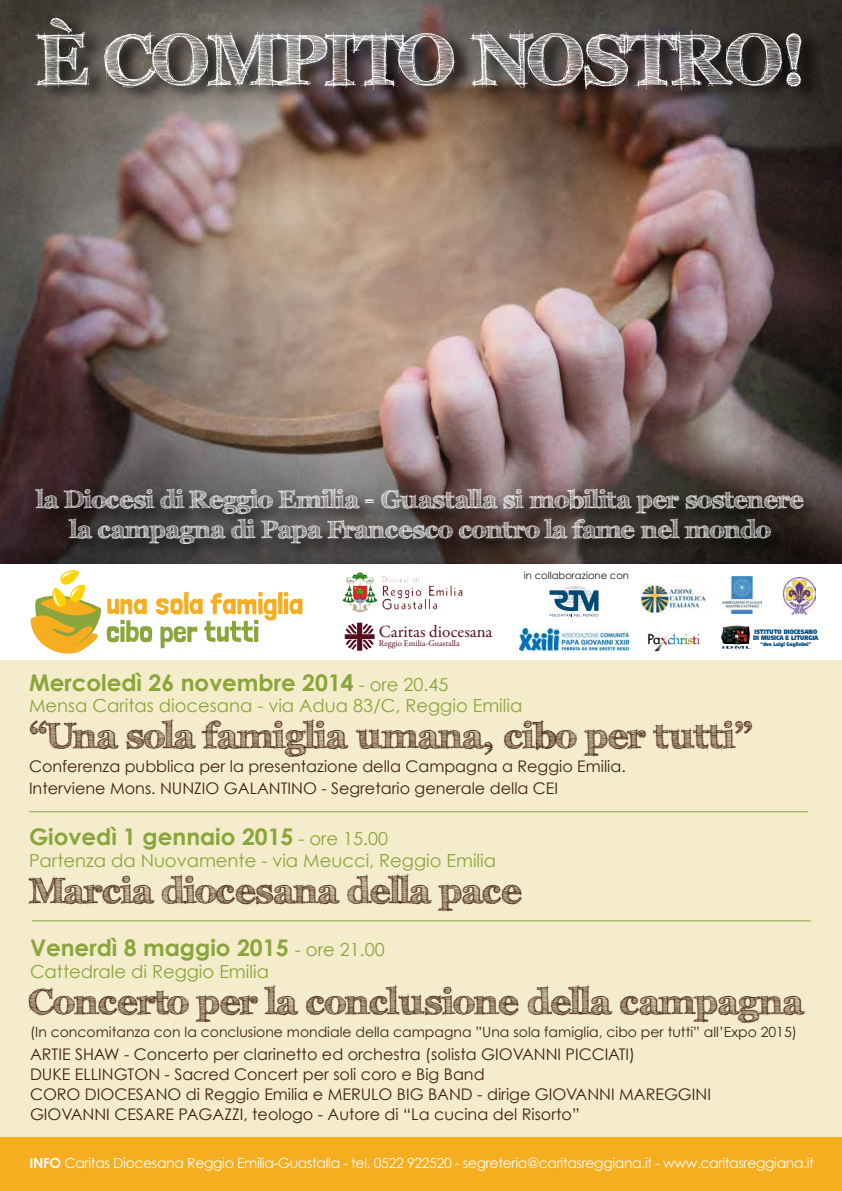
<style>
.page{position:relative;width:842px;height:1191px;background:#fff}
.page>*{position:absolute;margin:0;border:0;box-sizing:border-box;transform-origin:0 0}
.t1{font:700 72px "FFF Tusj";color:#fff}
.t2{font:700 36px "FFF Tusj";color:#42210b}
.t3{font:700 25px/30px "FFF Tusj";color:#fff;text-align:center}
.t4{font:700 23px "Century Gothic";color:#8aa53b}
.t5{font:18px "Century Gothic";color:#8aa53b}
.t6{font:17.3px "Garamond Premr Pro";color:#580e22}
.t7{font:16px/20px "Century Gothic";color:#42210b}
.t8{font:14px "Century Gothic";letter-spacing:-.025em;color:#fff}
.t9{font:14px "Century Gothic";color:#42210b}
.t10{font:10px "Century Gothic";color:#1a171b}
.t11{font:8.8px "Garamond Premr Pro";color:#580e22}
.t12{font:900 6.4px/6px "Frutiger LT Std";color:#004982;scale:.8 1}
.t13{font:900 5.3px "Frutiger LT Std";color:#004982;scale:.8 1}
.s1{font-weight:400;font-size:18px}
.s2{font-weight:700}
</style>
<div class="page">
<div style="left:0;top:565px;width:842px;height:626px;background:#f4eccb"></div>
<div style="left:0;top:563px;width:842px;height:97px;background:#fff"></div>
<img style="left:0;top:0;width:842px;height:563px">
<img style="left:783px;top:578px;width:32px;height:36px">
<img style="left:641px;top:585px;width:65px;height:27px">
<img style="left:648px;top:633px;width:52px;height:19px">
<img style="left:722px;top:576px;width:39px;height:37px">
<img style="left:342px;top:573px;width:121px;height:40px">
<img style="left:0;top:8px;width:842px;height:117px">
<div style="left:0;top:1137px;width:842px;height:54px;background:#f6ad1f"></div>
<svg style="left:345px;top:622px;width:30px;height:28px"></svg>
<svg style="left:30px;top:570px;width:273px;height:84px"></svg>
<img style="left:520px;top:628px;width:108px;height:22px">
<hr style="left:29px;top:811px;width:779px;height:1px;background:#8aa53b">
<hr style="left:32px;top:920px;width:779px;height:1px;background:#8aa53b">
<svg style="left:549px;top:585px;width:50px;height:31px"></svg>
<svg style="left:721px;top:626px;width:30px;height:23px"></svg>
<img style="left:12px;top:478px;width:824px;height:86px">
<h1 class="t1" style="left:36px;top:17px;width:770px">È COMPITO NOSTRO!</h1>
<h3 class="t3" style="left:37px;top:484px;width:768px">la Diocesi di Reggio Emilia - Guastalla si mobilita per sostenere la campagna di Papa Francesco contro la fame nel mondo</h3>
<p class="t6" style="left:379px;top:621px;width:115px">Caritas diocesana</p>
<p class="t11" style="left:379px;top:638px;width:82px">Reggio Emilia-Guastalla</p>
<p class="t10" style="left:524px;top:570px;width:107px">in collaborazione con</p>
<p class="t12" style="left:753px;top:629px;width:83px">ISTITUTO DIOCESANO<br>DI MUSICA E LITURGIA</p>
<p class="t13" style="left:761px;top:640px;width:64px">“don Luigi Guglielmi”</p>
<h3 class="t4" style="left:29px;top:668px;width:421px">Mercoledì 26 novembre 2014 <span class="s1">- ore 20.45</span></h3>
<p class="t5" style="left:29px;top:695px;width:495px">Mensa Caritas diocesana - via Adua 83/C, Reggio Emilia</p>
<h2 class="t2" style="left:29px;top:714px;width:725px">“Una sola famiglia umana, cibo per tutti”</h2>
<p class="t7" style="left:29px;top:755px;width:598px;line-height:22px">Conferenza pubblica per la presentazione della Campagna a Reggio Emilia.<br>Interviene Mons. NUNZIO GALANTINO - Segretario generale della CEI</p>
<h3 class="t4" style="left:29px;top:822px;width:361px">Giovedì 1 gennaio 2015 <span class="s1">- ore 15.00</span></h3>
<p class="t5" style="left:29px;top:849px;width:469px">Partenza da Nuovamente - via Meucci, Reggio Emilia</p>
<h2 class="t2" style="left:29px;top:869px;width:494px">Marcia diocesana della pace</h2>
<h3 class="t4" style="left:30px;top:933px;width:356px">Venerdì 8 maggio 2015 <span class="s1">- ore 21.00</span></h3>
<p class="t5" style="left:30px;top:960px;width:240px">Cattedrale di Reggio Emilia</p>
<h2 class="t2" style="left:30px;top:980px;width:774px">Concerto per la conclusione della campagna</h2>
<p class="t9" style="left:30px;top:1023px;width:768px">(In concomitanza con la conclusione mondiale della campagna ”Una sola famiglia, cibo per tutti” all’Expo 2015)</p>
<p class="t7" style="left:30px;top:1043px;width:682px">ARTIE SHAW - Concerto per clarinetto ed orchestra (solista GIOVANNI PICCIATI)<br>DUKE ELLINGTON - Sacred Concert per soli coro e Big Band<br>CORO DIOCESANO di Reggio Emilia e MERULO BIG BAND - dirige GIOVANNI MAREGGINI GIOVANNI CESARE PAGAZZI, teologo - Autore di “La cucina del Risorto”</p>
<p class="t8" style="left:29px;top:1154px;width:786px"><span class="s2">INFO</span> Caritas Diocesana Reggio Emilia-Guastalla - tel. 0522 922520 - segreteria@caritasreggiana.it - www.caritasreggiana.it</p>
</div>
